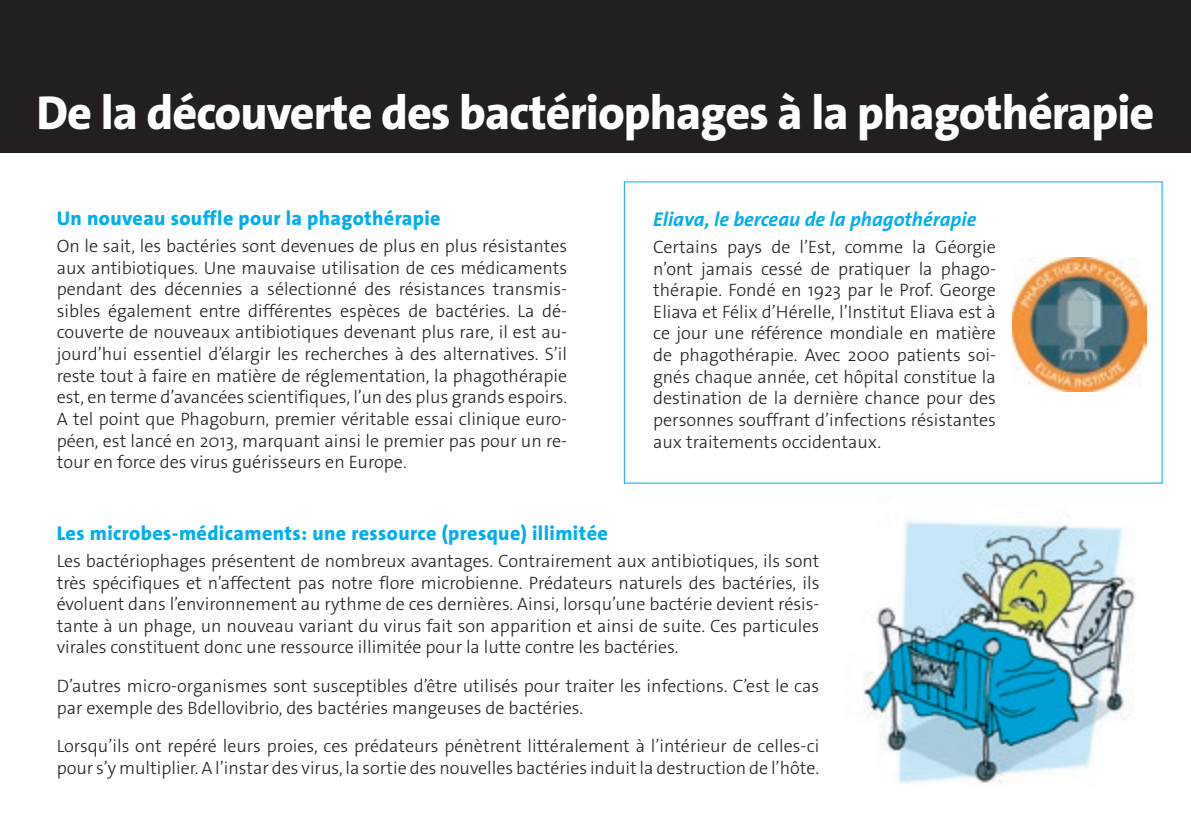
<style>
.page{position:relative;width:1191px;height:840px;background:#fff}
.page>*{position:absolute;margin:0;border:0;box-sizing:border-box;transform-origin:0 0}
.t1{font:800 48px "The Sans Os F";letter-spacing:-.02em;color:#fff}
.t2{font:800 20px "The Sans Os F";letter-spacing:.02em;color:#00aeef}
.t3{font:italic 700 20px "The Sans Os F";color:#00aeef}
.t4{font:300 18px/21.6px "The Sans Os F";color:#231f20;text-align:justify}
</style>
<div class="page">
<div style="left:0;top:0;width:1191px;height:152px;background:#231f20"></div>
<img style="left:864px;top:520px;width:272px;height:264px">
<svg style="left:623px;top:181px;width:540px;height:303px"></svg>
<img style="left:1013px;top:257px;width:133px;height:134px">
<h1 class="t1" style="left:37px;top:82px;width:1119px">De la découverte des bactériophages à la phagothérapie</h1>
<p class="t2" style="left:57px;top:205px;width:385px">Un nouveau souffle pour la phagothérapie</p>
<p class="t4" style="left:57px;top:235px;width:512px">On le sait, les bactéries sont devenues de plus en plus résistantes aux antibiotiques. Une mauvaise utilisation de ces médicaments pendant des décennies a sélectionné des résistances transmis&shy;sibles également entre différentes espèces de bactéries. La dé&shy;couverte de nouveaux antibiotiques devenant plus rare, il est au&shy;jourd’hui essentiel d’élargir les recherches à des alternatives. S’il reste tout à faire en matière de réglementation, la phagothérapie est, en terme d’avancées scientifiques, l’un des plus grands espoirs.<br>A tel point que Phagoburn, premier véritable essai clinique euro&shy;péen, est lancé en 2013, marquant ainsi le premier pas pour un re&shy;tour en force des virus guérisseurs en Europe.</p>
<p class="t3" style="left:653px;top:206px;width:325px">Eliava, le berceau de la phagothérapie</p>
<p class="t4" style="left:653px;top:236px;width:344px">Certains pays de l’Est, comme la Géorgie n’ont jamais cessé de pratiquer la phago&shy;thérapie. Fondé en 1923 par le Prof. George Eliava et Félix d’Hérelle, l’Institut Eliava est à ce jour une référence mondiale en matière de phagothérapie. Avec 2000 patients soi&shy;gnés chaque année, cet hôpital constitue la destination de la dernière chance pour des personnes souffrant d’infections résistantes aux traitements occidentaux.</p>
<p class="t2" style="left:57px;top:519px;width:552px">Les microbes-médicaments: une ressource (presque) illimitée</p>
<p class="t4" style="left:57px;top:550px;width:764px">Les bactériophages présentent de nombreux avantages. Contrairement aux antibiotiques, ils sont très spécifiques et n’affectent pas notre flore microbienne. Prédateurs naturels des bactéries, ils évoluent dans l’environnement au rythme de ces dernières. Ainsi, lorsqu’une bactérie devient résis&shy;tante à un phage, un nouveau variant du virus fait son apparition et ainsi de suite. Ces particules virales constituent donc une ressource illimitée pour la lutte contre les bactéries.</p>
<p class="t4" style="left:57px;top:675px;width:764px">D’autres micro-organismes sont susceptibles d’être utilisés pour traiter les infections. C’est le cas par exemple des Bdellovibrio, des bactéries mangeuses de bactéries.</p>
<p class="t4" style="left:57px;top:735px;width:764px">Lorsqu’ils ont repéré leurs proies, ces prédateurs pénètrent littéralement à l’intérieur de celles-ci pour s’y multiplier. A l’instar des virus, la sortie des nouvelles bactéries induit la destruction de l’hôte.</p>
</div>
